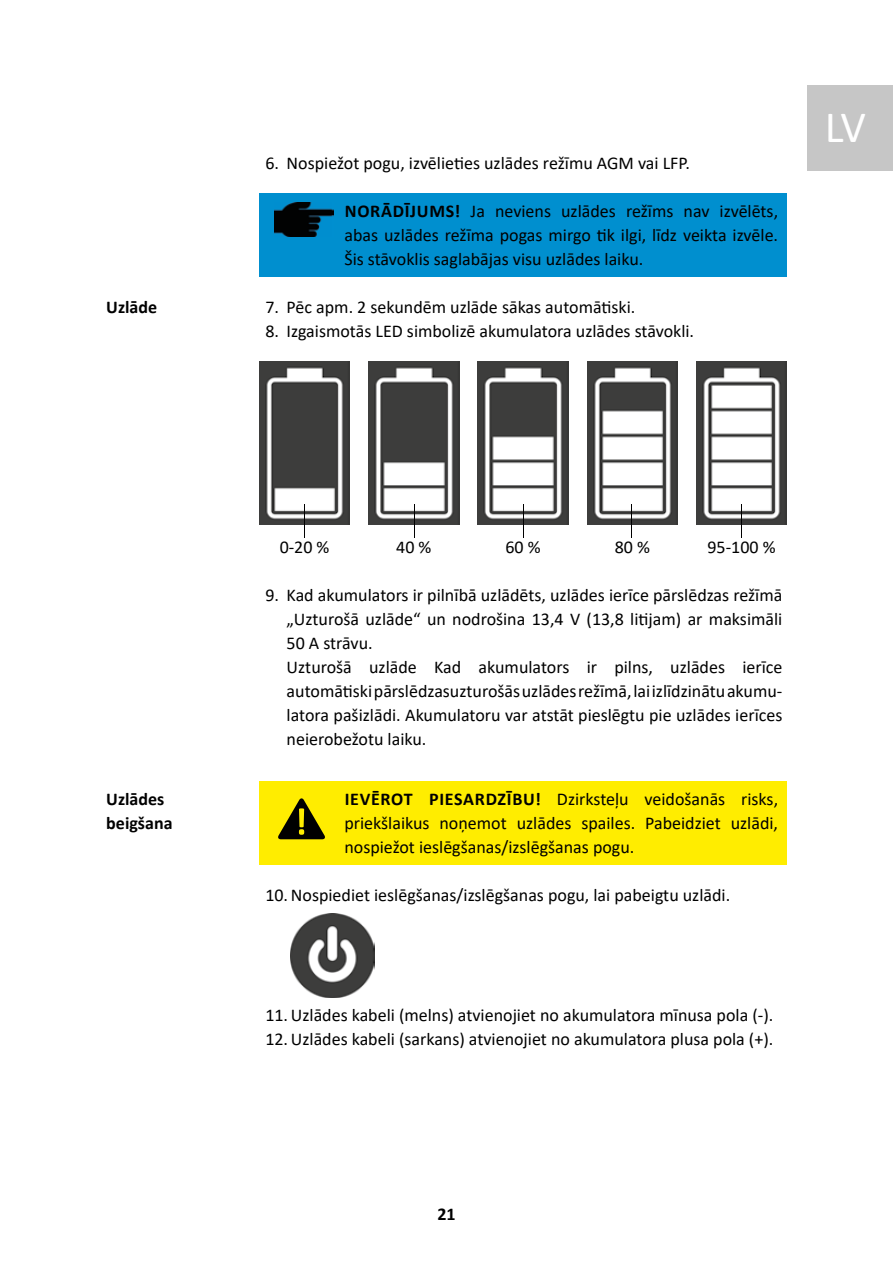
<style>
.page{position:relative;width:893px;height:1263px;background:#fff}
.page>*{position:absolute;margin:0;border:0;box-sizing:border-box;transform-origin:0 0}
.t1{font:45px "Calibri";color:#fff}
.t2{font:18px/24px "Calibri";color:#000;text-align:justify}
.t3{font:700 18px/24px "Calibri";color:#000}
.s1{font-weight:700}
</style>
<div class="page">
<div style="left:808px;top:85px;width:85px;height:85px;background:#c6c6c6"></div>
<div style="left:259px;top:193px;width:528px;height:84px;background:#008fcf"></div>
<img style="left:274px;top:203px;width:60px;height:34px">
<img style="left:259px;top:361px;width:91px;height:164px">
<img style="left:369px;top:361px;width:90px;height:164px">
<img style="left:478px;top:361px;width:90px;height:164px">
<img style="left:587px;top:361px;width:90px;height:164px">
<img style="left:696px;top:361px;width:91px;height:164px">
<hr style="left:304px;top:504px;width:1px;height:34px;background:#000">
<hr style="left:414px;top:504px;width:1px;height:34px;background:#000">
<hr style="left:523px;top:504px;width:1px;height:34px;background:#000">
<hr style="left:631px;top:504px;width:1px;height:34px;background:#000">
<hr style="left:741px;top:504px;width:1px;height:34px;background:#000">
<div style="left:259px;top:781px;width:528px;height:84px;background:#ffed00"></div>
<svg style="left:278px;top:798px;width:47px;height:41px"></svg>
<img style="left:291px;top:913px;width:84px;height:84px">
<p class="t3" style="left:106px;top:295px;width:52px">Uzlāde</p>
<p class="t3" style="left:106px;top:787px;width:68px">Uzlādes beigšana</p>
<p class="t2" style="left:265px;top:151px;width:426px">6. Nospiežot pogu, izvēlieties uzlādes režīmu AGM vai LFP.</p>
<p class="t2" style="left:344px;top:199px;width:435px"><span class="s1">NORĀDĪJUMS!</span> Ja neviens uzlādes režīms nav izvēlēts, abas uzlādes režīma pogas mirgo tik ilgi, līdz veikta izvēle.<br>Šis stāvoklis saglabājas visu uzlādes laiku.</p>
<p class="t2" style="left:265px;top:295px;width:372px">7. Pēc apm. 2 sekundēm uzlāde sākas automātiski.</p>
<p class="t2" style="left:265px;top:319px;width:430px">8. Izgaismotās LED simbolizē akumulatora uzlādes stāvokli.</p>
<h1 class="t1" style="left:825px;top:96px;width:43px">LV</h1>
<p class="t2" style="left:280px;top:535px;width:51px">0-20 %</p>
<p class="t2" style="left:396px;top:535px;width:37px">40 %</p>
<p class="t2" style="left:505px;top:535px;width:37px">60 %</p>
<p class="t2" style="left:615px;top:535px;width:37px">80 %</p>
<p class="t2" style="left:707px;top:535px;width:70px">95-100 %</p>
<p class="t2" style="left:287px;top:583px;width:497px;text-align:left;text-indent:-21px">9. Kad akumulators ir pilnībā uzlādēts, uzlādes ierīce pārslēdzas režīmā „Uzturošā uzlāde“ un nodrošina 13,4 V (13,8 litijam) ar maksimāli 50 A strāvu.<br>Uzturošā uzlāde Kad akumulators ir pilns, uzlādes ierīce automātiski pārslēdzasuzturošās uzlādes režīmā, lai izlīdzinātu akumu&shy;latora pašizlādi. Akumulatoru var atstāt pieslēgtu pie uzlādes ierīces neierobežotu laiku.</p>
<p class="t2" style="left:344px;top:787px;width:435px"><span class="s1">IEVĒROT PIESARDZĪBU!</span> Dzirksteļu veidošanās risks, priekšlaikus noņemot uzlādes spailes. Pabeidziet uzlādi, nospiežot ieslēgšanas/izslēgšanas pogu.</p>
<p class="t2" style="left:265px;top:883px;width:466px">10. Nospiediet ieslēgšanas/izslēgšanas pogu, lai pabeigtu uzlādi.</p>
<p class="t2" style="left:265px;top:1003px;width:509px">11. Uzlādes kabeli (melns) atvienojiet no akumulatora mīnusa pola (-).</p>
<p class="t2" style="left:265px;top:1027px;width:509px">12. Uzlādes kabeli (sarkans) atvienojiet no akumulatora plusa pola (+).</p>
<p class="t3" style="left:437px;top:1202px;width:20px">21</p>
</div>
